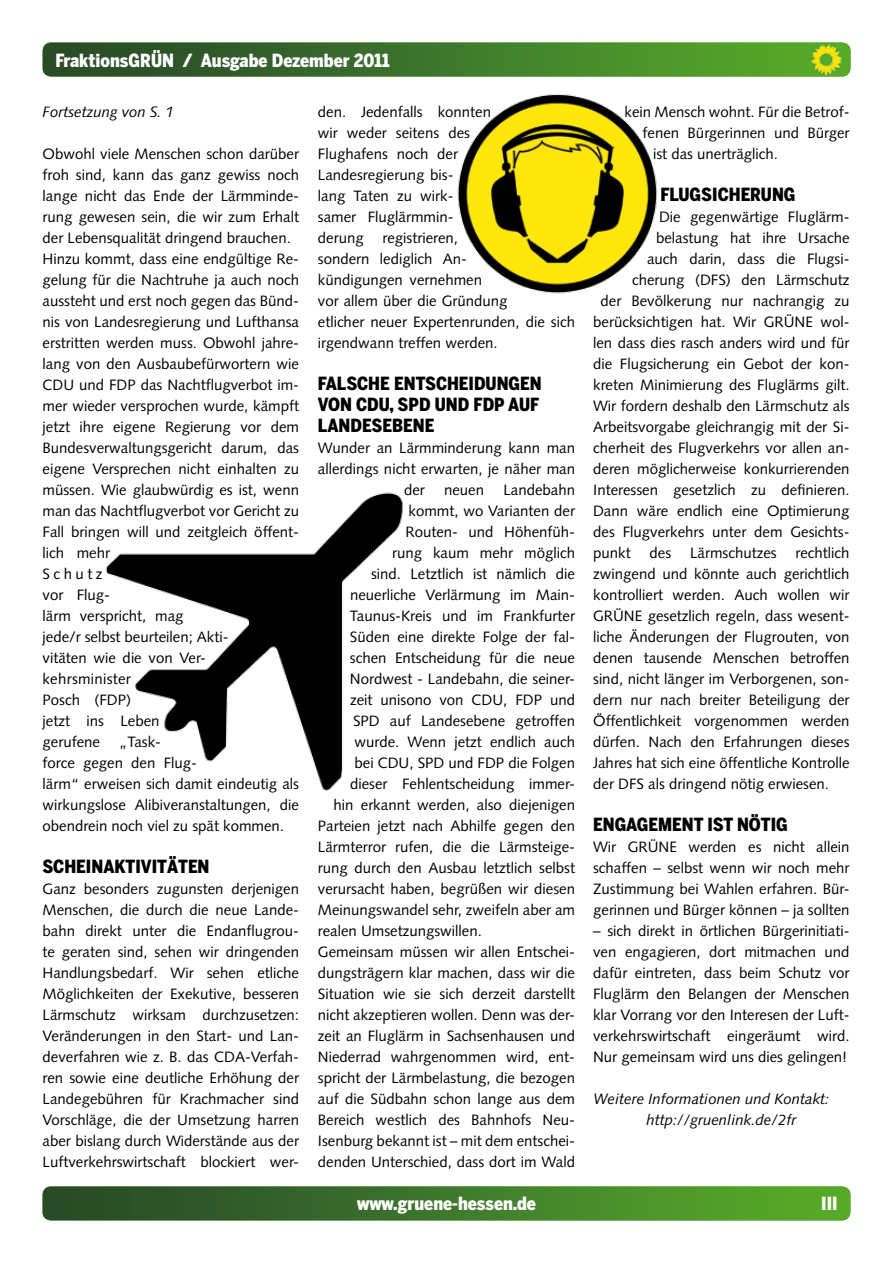
<style>
.page{position:relative;width:893px;height:1263px;background:#fff}
.page>*{position:absolute;margin:0;border:0;box-sizing:border-box;transform-origin:0 0}
.t1{font:900 18px "Benton Sans Cond";color:#000}
.t2{font:900 18px "Benton Sans Cond";color:#fff}
.t3{font:15px/21px "Gruene Syntax";color:#000}
.t4{font:italic 15px/21px "Gruene Syntax";color:#000}
</style>
<div class="page">
<img style="left:43px;top:1186px;width:807px;height:34px">
<img style="left:43px;top:43px;width:807px;height:34px">
<img style="left:810px;top:43px;width:33px;height:34px">
<img style="left:105px;top:492px;width:298px;height:299px">
<img style="left:457px;top:94px;width:201px;height:200px">
<p class="t2" style="left:55px;top:49px;width:336px">FraktionsGRÜN / Ausgabe Dezember 2011</p>
<p class="t4" style="left:43px;top:101px;width:133px">Fortsetzung von S. 1</p>
<p class="t3" style="left:43px;top:143px;width:258px">Obwohl viele Menschen schon darüber froh sind, kann das ganz gewiss noch lange nicht das Ende der Lärmminde&shy;rung gewesen sein, die wir zum Erhalt der Lebensqualität dringend brauchen.<br>Hinzu kommt, dass eine endgültige Re&shy;gelung für die Nachtruhe ja auch noch aussteht und erst noch gegen das Bünd&shy;nis von Landesregierung und Lufthansa erstritten werden muss. Obwohl jahre&shy;lang von den Ausbaubefürwortern wie<br>CDU und FDP das Nachtflugverbot im&shy;mer wieder versprochen wurde, kämpft jetzt ihre eigene Regierung vor dem<br>Bundesverwaltungsgericht darum, das eigene Versprechen nicht einhalten zu müssen. Wie glaubwürdig es ist, wenn man das Nachtflugverbot vor Gericht zu<br>Fall bringen will und zeitgleich öffent&shy;lich mehr<br>Schutz<br>vor Flug-<br>lärm verspricht, mag<br>jede/r selbst beurteilen; Akti-<br>vitäten wie die von Ver-<br>kehrsminister<br>Posch (FDP)<br>jetzt ins Leben<br>gerufene</p>
<p class="t3" style="left:318px;top:101px;width:175px">den. Jedenfalls konnten wir weder seitens des<br>Flughafens noch der<br>Landesregierung bis-<br>lang Taten zu wirk&shy;samer Fluglärmmin&shy;derung</p>
<p class="t3" style="left:318px;top:227px;width:259px;text-indent:65px">registrieren,<br>sondern lediglich An-<br>kündigungen vernehmen<br>vor allem über die Gründung<br>etlicher neuer Expertenrunden, die sich irgendwann treffen werden.</p>
<p class="t1" style="left:318px;top:373px;width:31px">Falsche</p>
<p class="t1" style="left:394px;top:373px;width:85px">ENTSCHEIDUN</p>
<p class="t1" style="left:509px;top:373px;width:33px">GEN</p>
<p class="t1" style="left:318px;top:394px;width:130px">VON CDU, SPD UND</p>
<p class="t1" style="left:474px;top:394px;width:11px">FDP</p>
<p class="t1" style="left:508px;top:394px;width:12px">AUF</p>
<p class="t1" style="left:318px;top:415px;width:22px">LAND</p>
<p class="t1" style="left:362px;top:415px;width:74px">ESEBENE</p>
<p class="t3" style="left:318px;top:437px;width:259px">Wunder an Lärmminderung kann man</p>
<p class="t3" style="left:318px;top:458px;width:259px">allerdings nicht erwarten, je näher man</p>
<p class="t3" style="left:404px;top:479px;width:22px">der</p>
<p class="t3" style="left:444px;top:479px;width:42px">neuen</p>
<p class="t3" style="left:503px;top:479px;width:73px">Landebahn</p>
<p class="t3" style="left:409px;top:500px;width:168px">kommt, wo Varianten der</p>
<p class="t3" style="left:406px;top:521px;width:171px">Routen- und Höhenfüh-</p>
<p class="t3" style="left:392px;top:542px;width:184px">rung kaum mehr möglich</p>
<p class="t3" style="left:371px;top:563px;width:205px">sind. Letztlich ist nämlich die</p>
<p class="t3" style="left:350px;top:584px;width:227px">neuerliche Verlärmung im Main-</p>
<p class="t3" style="left:350px;top:605px;width:227px">Taunus-Kreis und im Frankfurter</p>
<p class="t3" style="left:350px;top:626px;width:227px">Süden eine direkte Folge der fal-</p>
<p class="t3" style="left:350px;top:647px;width:227px">schen Entscheidung für die neue</p>
<p class="t3" style="left:350px;top:668px;width:227px">Nordwest - Landebahn, die seiner-</p>
<p class="t3" style="left:350px;top:689px;width:227px">zeit unisono von CDU, FDP und</p>
<p class="t3" style="left:353px;top:710px;width:224px">SPD auf Landesebene getroffen</p>
<p class="t3" style="left:355px;top:731px;width:222px">wurde. Wenn jetzt endlich auch</p>
<p class="t3" style="left:355px;top:752px;width:222px">bei CDU, SPD und FDP die Folgen</p>
<p class="t3" style="left:350px;top:773px;width:226px">dieser Fehlentscheidung immer-</p>
<p class="t3" style="left:334px;top:794px;width:243px">hin erkannt werden, also diejenigen</p>
<p class="t3" style="left:318px;top:815px;width:259px">Parteien jetzt nach Abhilfe gegen den</p>
<p class="t3" style="left:318px;top:836px;width:259px">Lärmterror rufen, die die Lärmsteige-</p>
<p class="t3" style="left:318px;top:857px;width:259px">rung durch den Ausbau letztlich selbst</p>
<p class="t3" style="left:318px;top:878px;width:259px">verursacht haben, begrüßen wir diesen</p>
<p class="t3" style="left:318px;top:899px;width:259px">Meinungswandel sehr, zweifeln aber am</p>
<p class="t3" style="left:318px;top:920px;width:166px">realen Umsetzungswillen.</p>
<p class="t3" style="left:318px;top:941px;width:259px">Gemeinsam müssen wir allen Entschei-</p>
<p class="t3" style="left:318px;top:962px;width:259px">dungsträgern klar machen, dass wir die</p>
<p class="t3" style="left:318px;top:983px;width:259px">Situation wie sie sich derzeit darstellt</p>
<p class="t3" style="left:318px;top:1004px;width:259px">nicht akzeptieren wollen. Denn was der-</p>
<p class="t3" style="left:318px;top:1025px;width:259px">zeit an Fluglärm in Sachsenhausen und</p>
<p class="t3" style="left:318px;top:1046px;width:259px">Niederrad wahrgenommen wird, ent-</p>
<p class="t3" style="left:318px;top:1067px;width:259px">spricht der Lärmbelastung, die bezogen</p>
<p class="t3" style="left:318px;top:1088px;width:259px">auf die Südbahn schon lange aus dem</p>
<p class="t3" style="left:318px;top:1109px;width:259px">Bereich westlich des Bahnhofs Neu-</p>
<p class="t3" style="left:318px;top:1130px;width:259px">Isenburg bekannt ist – mit dem entschei-</p>
<p class="t3" style="left:318px;top:1151px;width:259px">denden Unterschied, dass dort im Wald</p>
<p class="t3" style="left:43px;top:731px;width:258px;text-indent:77px">„Task-<br>force gegen den Flug-<br>lärm“ erweisen sich damit eindeutig als wirkungslose Alibiveranstaltungen, die obendrein noch viel zu spät kommen.</p>
<p class="t1" style="left:43px;top:856px;width:169px">Scheinaktivitäten</p>
<p class="t3" style="left:43px;top:878px;width:258px;text-align:justify">Ganz besonders zugunsten derjenigen Menschen, die durch die neue Lande&shy;bahn direkt unter die Endanflugrou&shy;te geraten sind, sehen wir dringenden Handlungsbedarf. Wir sehen etliche Möglichkeiten der Exekutive, besseren Lärmschutz wirksam durchzusetzen:<br>Veränderungen in den Start- und Lan&shy;deverfahren wie z. B. das CDA-Verfah&shy;ren sowie eine deutliche Erhöhung der Landegebühren für Krachmacher sind Vorschläge, die der Umsetzung harren aber bislang durch Widerstände aus der Luftverkehrswirtschaft blockiert wer-</p>
<p class="t3" style="left:625px;top:101px;width:227px">kein Mensch wohnt. Für die Betrof-</p>
<p class="t3" style="left:643px;top:122px;width:209px">fenen Bürgerinnen und Bürger</p>
<p class="t3" style="left:653px;top:143px;width:127px">ist das unerträglich.</p>
<p class="t1" style="left:661px;top:184px;width:135px">Flugsicherung</p>
<p class="t3" style="left:659px;top:206px;width:192px">Die gegenwärtige Fluglärm-</p>
<p class="t3" style="left:656px;top:227px;width:195px">belastung hat ihre Ursache</p>
<p class="t3" style="left:647px;top:248px;width:204px">auch darin, dass die Flugsi-</p>
<p class="t3" style="left:632px;top:269px;width:219px">cherung (DFS) den Lärmschutz</p>
<p class="t3" style="left:601px;top:290px;width:250px">der Bevölkerung nur nachrangig zu</p>
<p class="t3" style="left:593px;top:311px;width:258px">berücksichtigen hat. Wir GRÜNE wol-</p>
<p class="t3" style="left:593px;top:332px;width:258px">len dass dies rasch anders wird und für</p>
<p class="t3" style="left:593px;top:353px;width:258px">die Flugsicherung ein Gebot der kon-</p>
<p class="t3" style="left:593px;top:374px;width:258px">kreten Minimierung des Fluglärms gilt.</p>
<p class="t3" style="left:593px;top:395px;width:258px">Wir fordern deshalb den Lärmschutz als</p>
<p class="t3" style="left:593px;top:416px;width:258px">Arbeitsvorgabe gleichrangig mit der Si-</p>
<p class="t3" style="left:593px;top:437px;width:258px">cherheit des Flugverkehrs vor allen an-</p>
<p class="t3" style="left:593px;top:458px;width:258px">deren möglicherweise konkurrierenden</p>
<p class="t3" style="left:593px;top:479px;width:258px">Interessen gesetzlich zu definieren.</p>
<p class="t3" style="left:593px;top:500px;width:258px">Dann wäre endlich eine Optimierung</p>
<p class="t3" style="left:593px;top:521px;width:258px">des Flugverkehrs unter dem Gesichts-</p>
<p class="t3" style="left:593px;top:542px;width:39px">punkt</p>
<p class="t3" style="left:649px;top:542px;width:23px">des</p>
<p class="t3" style="left:690px;top:542px;width:88px">Lärmschutzes</p>
<p class="t3" style="left:593px;top:542px;width:258px;text-align:justify;text-indent:202px">rechtlich zwingend und könnte auch gerichtlich kontrolliert werden. Auch wollen wir GRÜNE gesetzlich regeln, dass wesent&shy;liche Änderungen der Flugrouten, von denen tausende Menschen betroffen sind, nicht länger im Verborgenen, son&shy;dern nur nach breiter Beteiligung der Öffentlichkeit vorgenommen werden dürfen. Nach den Erfahrungen dieses Jahres hat sich eine öffentliche Kontrolle der DFS als dringend nötig erwiesen.</p>
<p class="t1" style="left:593px;top:814px;width:56px">Engageme</p>
<p class="t1" style="left:682px;top:814px;width:106px">nt ist nötig</p>
<p class="t3" style="left:593px;top:836px;width:258px;text-align:justify">Wir GRÜNE werden es nicht allein schaffen – selbst wenn wir noch mehr Zustimmung bei Wahlen erfahren. Bür&shy;gerinnen und Bürger können – ja sollten</p>
<p class="t3" style="left:593px;top:920px;width:258px;text-align:justify">– sich direkt in örtlichen Bürgerinitiati&shy;ven engagieren, dort mitmachen und dafür eintreten, dass beim Schutz vor Fluglärm den Belangen der Menschen klar Vorrang vor den Interesen der Luft&shy;verkehrswirtschaft eingeräumt wird.<br>Nur gemeinsam wird uns dies gelingen!</p>
<p class="t4" style="left:646px;top:1088px;width:184px;text-indent:-53px">Weitere Informationen und Kontakt: http://gruenlink.de/2fr</p>
<p class="t2" style="left:357px;top:1193px;width:180px">www.gruene-hessen.de</p>
<p class="t2" style="left:821px;top:1193px;width:6px">III</p>
</div>
